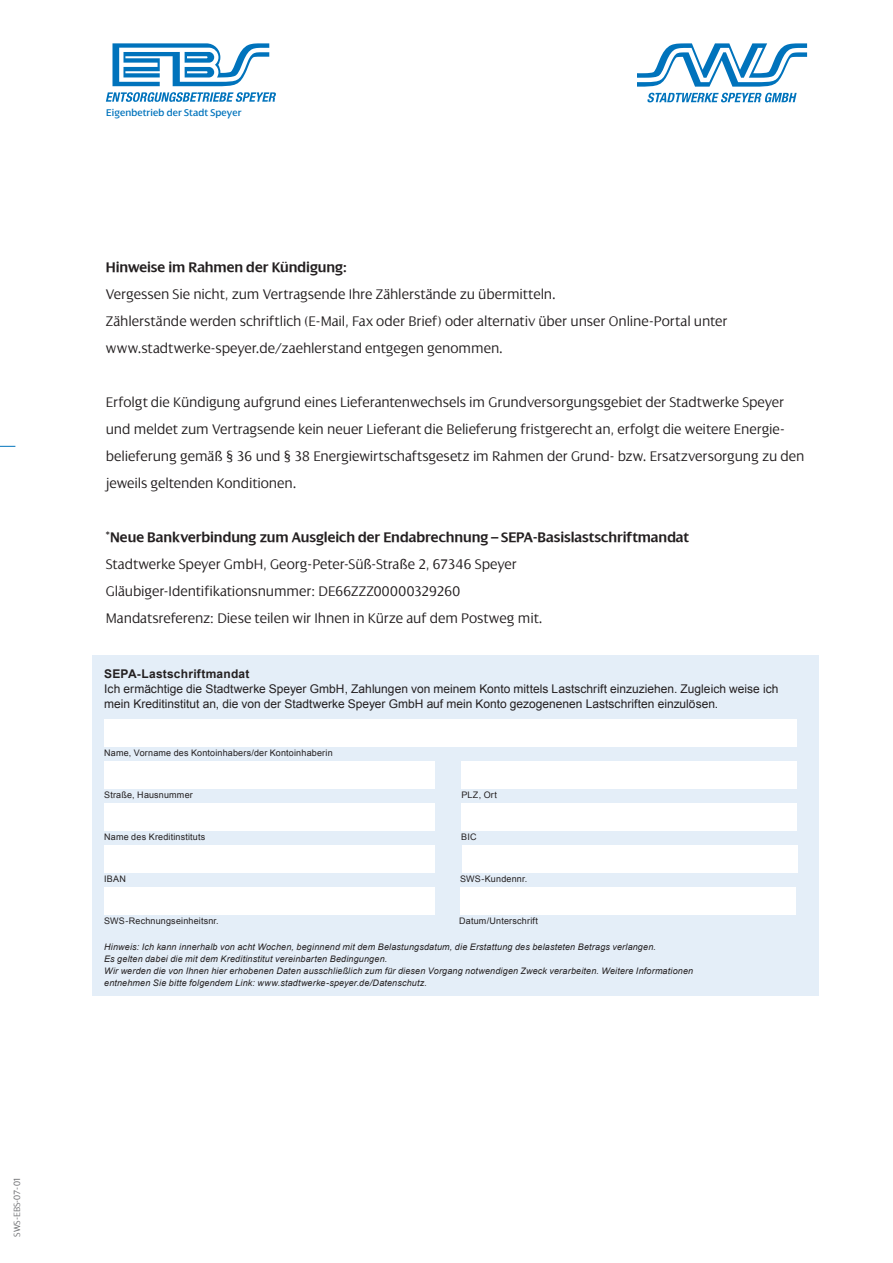
<style>
.page{position:relative;width:893px;height:1263px;background:#fff}
.page>*{position:absolute;margin:0;border:0;box-sizing:border-box;transform-origin:0 0}
.t1{font:300 15px/27px "Dialog LT Pro";letter-spacing:-.01em;color:#231f20}
.t2{font:600 15px "Dialog";letter-spacing:-.005em;color:#231f20}
.t3{font:12px/15px "Arial";color:#231f20}
.t4{font:700 12px "Arial";letter-spacing:.02em;color:#231f20}
.t5{font:10.5px "Dialog LT Pro";letter-spacing:.01em;color:#0073bc}
.t6{font:300 9.75px "Dialog LT Pro";letter-spacing:-.01em;color:#6c6d70}
.t7{font:italic 9px/12px "Arial";letter-spacing:.02em;color:#231f20}
.t8{font:9px "Arial";letter-spacing:.02em;color:#231f20}
</style>
<div class="page">
<svg style="left:0;top:446px;width:15px;height:1px"></svg>
<svg style="left:637px;top:43px;width:170px;height:44px"></svg>
<svg style="left:647px;top:93px;width:150px;height:9px"></svg>
<svg style="left:112px;top:43px;width:157px;height:43px"></svg>
<svg style="left:106px;top:92px;width:170px;height:10px"></svg>
<div style="left:92px;top:656px;width:727px;height:340px;background:#e4eef8"></div>
<div style="left:104px;top:719px;width:693px;height:28px;background:#fff"></div>
<div style="left:104px;top:761px;width:331px;height:28px;background:#fff"></div>
<div style="left:462px;top:761px;width:335px;height:28px;background:#fff"></div>
<div style="left:104px;top:803px;width:331px;height:28px;background:#fff"></div>
<div style="left:461px;top:803px;width:336px;height:28px;background:#fff"></div>
<div style="left:104px;top:845px;width:331px;height:28px;background:#fff"></div>
<div style="left:463px;top:845px;width:335px;height:28px;background:#fff"></div>
<div style="left:104px;top:887px;width:331px;height:28px;background:#fff"></div>
<div style="left:460px;top:887px;width:335px;height:28px;background:#fff"></div>
<p class="t6" style="left:12px;top:1236px;width:61px;rotate:-90deg">SWS-EBS-07-01</p>
<p class="t5" style="left:106px;top:107px;width:137px">Eigenbetrieb der Stadt Speyer</p>
<p class="t2" style="left:106px;top:259px;width:242px">Hinweise im Rahmen der Kündigung:</p>
<p class="t1" style="left:106px;top:281px;width:623px">Vergessen Sie nicht, zum Vertragsende Ihre Zählerstände zu übermitteln.<br>Zählerstände werden schriftlich (E-Mail, Fax oder Brief) oder alternativ über unser Online-Portal unter www.stadtwerke-speyer.de/zaehlerstand entgegen genommen.</p>
<p class="t1" style="left:106px;top:389px;width:700px">Erfolgt die Kündigung aufgrund eines Lieferantenwechsels im Grundversorgungsgebiet der Stadtwerke Speyer und meldet zum Vertragsende kein neuer Lieferant die Belieferung fristgerecht an, erfolgt die weitere Energie&shy;belieferung gemäß § 36 und § 38 Energiewirtschaftsgesetz im Rahmen der Grund- bzw. Ersatzversorgung zu den jeweils geltenden Konditionen.</p>
<p class="t2" style="left:106px;top:529px;width:585px">*Neue Bankverbindung zum Ausgleich der Endabrechnung – SEPA-Basislastschriftmandat</p>
<p class="t1" style="left:106px;top:551px;width:438px">Stadtwerke Speyer GmbH, Georg-Peter-Süß-Straße 2, 67346 Speyer<br>Gläubiger-Identifikationsnummer: DE66ZZZ00000329260<br>Mandatsreferenz: Diese teilen wir Ihnen in Kürze auf dem Postweg mit.</p>
<p class="t4" style="left:104px;top:665px;width:147px">SEPA-Lastschriftmandat</p>
<p class="t3" style="left:104px;top:681px;width:676px">Ich ermächtige die Stadtwerke Speyer GmbH, Zahlungen von meinem Konto mittels Lastschrift einzuziehen. Zugleich weise ich mein Kreditinstitut an, die von der Stadtwerke Speyer GmbH auf mein Konto gezogenenen Lastschriften einzulösen.</p>
<p class="t8" style="left:104px;top:746px;width:230px">Name, Vorname des Kontoinhabers/der Kontoinhaberin</p>
<p class="t8" style="left:104px;top:788px;width:90px">Straße, Hausnummer</p>
<p class="t8" style="left:461px;top:788px;width:37px">PLZ, Ort</p>
<p class="t8" style="left:104px;top:830px;width:103px">Name des Kreditinstituts</p>
<p class="t8" style="left:461px;top:830px;width:17px">BIC</p>
<p class="t8" style="left:104px;top:872px;width:23px">IBAN</p>
<p class="t8" style="left:460px;top:872px;width:69px">SWS-Kundennr.</p>
<p class="t8" style="left:104px;top:914px;width:116px">SWS-Rechnungseinheitsnr.</p>
<p class="t8" style="left:459px;top:914px;width:80px">Datum/Unterschrift</p>
<p class="t7" style="left:104px;top:940px;width:590px">Hinweis: Ich kann innerhalb von acht Wochen, beginnend mit dem Belastungsdatum, die Erstattung des belasteten Betrags verlangen.<br>Es gelten dabei die mit dem Kreditinstitut vereinbarten Bedingungen.<br>Wir werden die von Ihnen hier erhobenen Daten ausschließlich zum für diesen Vorgang notwendigen Zweck verarbeiten. Weitere Informationen entnehmen Sie bitte folgendem Link: www.stadtwerke-speyer.de/Datenschutz.</p>
</div>
